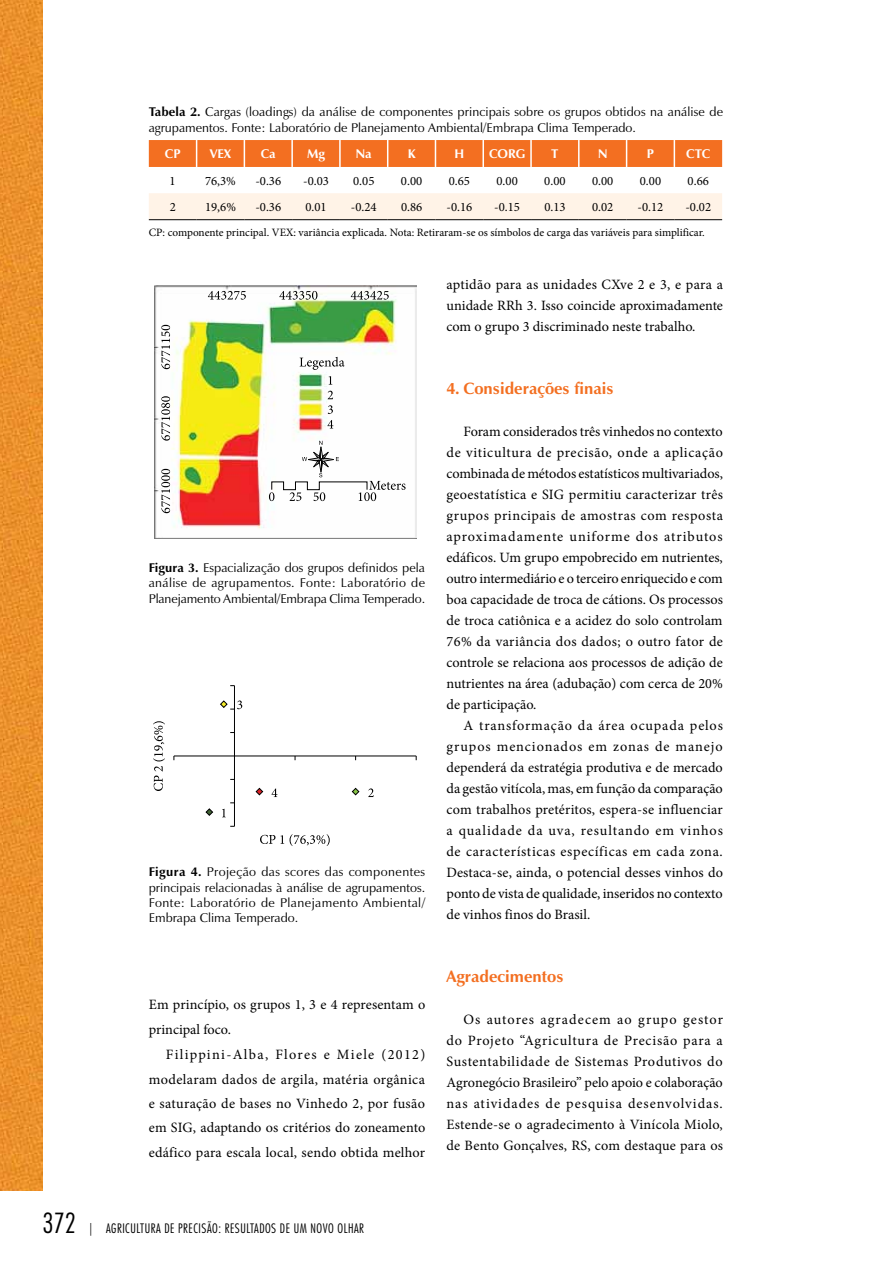
<style>
.page{position:relative;width:893px;height:1263px;background:#fff}
.page>*{position:absolute;margin:0;border:0;box-sizing:border-box;transform-origin:0 0}
.t1{font:700 16.5px "Zapf Humanist 601 BT";color:#f36f21}
.t2{font:14.25px/21px "Minion Pro";color:#000;text-align:justify}
.t3{font:12.75px/15.3px "Zapf Humanist 601 BT";color:#000;text-align:justify}
.t4{font:12.75px "Minion Pro";color:#000}
.t5{font:300 condensed 12.75px "Futura";letter-spacing:.04em;color:#000}
.t6{font:700 12.75px "Zapf Humanist 601 BT";color:#fff}
.t7{font:11.25px "Minion Pro";color:#000}
.s1{font-weight:700}
.s2{font-size:27px}
</style>
<div class="page">
<img style="left:0;top:0;width:43px;height:1191px">
<div style="left:149px;top:193px;width:573px;height:26px;background:#fff3e7"></div>
<div style="left:149px;top:140px;width:573px;height:27px;background:#f36f21"></div>
<hr style="left:149px;top:219px;width:48px;height:1px;background:#000">
<hr style="left:197px;top:219px;width:47px;height:1px;background:#000">
<hr style="left:244px;top:219px;width:48px;height:1px;background:#000">
<hr style="left:292px;top:219px;width:48px;height:1px;background:#000">
<hr style="left:340px;top:219px;width:48px;height:1px;background:#000">
<hr style="left:388px;top:219px;width:47px;height:1px;background:#000">
<hr style="left:435px;top:219px;width:48px;height:1px;background:#000">
<hr style="left:483px;top:219px;width:48px;height:1px;background:#000">
<hr style="left:531px;top:219px;width:48px;height:1px;background:#000">
<hr style="left:579px;top:219px;width:48px;height:1px;background:#000">
<hr style="left:627px;top:219px;width:47px;height:1px;background:#000">
<hr style="left:674px;top:219px;width:48px;height:1px;background:#000">
<img style="left:154px;top:286px;width:262px;height:252px">
<svg style="left:351px;top:291px;width:38px;height:9px"></svg>
<svg style="left:279px;top:291px;width:38px;height:9px"></svg>
<svg style="left:208px;top:291px;width:38px;height:9px"></svg>
<svg style="left:161px;top:325px;width:9px;height:44px"></svg>
<svg style="left:161px;top:396px;width:9px;height:45px"></svg>
<svg style="left:161px;top:469px;width:9px;height:44px"></svg>
<svg style="left:300px;top:357px;width:45px;height:13px"></svg>
<svg style="left:329px;top:376px;width:3px;height:9px"></svg>
<svg style="left:328px;top:391px;width:5px;height:8px"></svg>
<svg style="left:328px;top:405px;width:5px;height:9px"></svg>
<svg style="left:327px;top:420px;width:6px;height:8px"></svg>
<svg style="left:269px;top:441px;width:137px;height:60px"></svg>
<hr style="left:174px;top:756px;width:242px;height:1px;background:#000">
<hr style="left:234px;top:686px;width:1px;height:140px;background:#000">
<svg style="left:205px;top:808px;width:9px;height:8px"></svg>
<svg style="left:255px;top:787px;width:9px;height:9px"></svg>
<svg style="left:351px;top:787px;width:9px;height:9px"></svg>
<svg style="left:220px;top:700px;width:22px;height:10px"></svg>
<svg style="left:271px;top:788px;width:6px;height:9px"></svg>
<svg style="left:368px;top:788px;width:6px;height:9px"></svg>
<svg style="left:260px;top:835px;width:15px;height:9px"></svg>
<svg style="left:281px;top:835px;width:3px;height:9px"></svg>
<svg style="left:290px;top:834px;width:40px;height:12px"></svg>
<svg style="left:153px;top:721px;width:12px;height:70px"></svg>
<svg style="left:222px;top:809px;width:4px;height:8px"></svg>
<p class="t3" style="left:149px;top:104px;width:576px"><span class="s1">Tabela 2.</span> Cargas (loadings) da análise de componentes principais sobre os grupos obtidos na análise de agrupamentos. Fonte: Laboratório de Planejamento Ambiental/Embrapa Clima Temperado.</p>
<p class="t6" style="left:165px;top:146px;width:17px">CP</p>
<p class="t6" style="left:210px;top:146px;width:23px">VEX</p>
<p class="t6" style="left:261px;top:146px;width:16px">Ca</p>
<p class="t6" style="left:307px;top:146px;width:19px">Mg</p>
<p class="t6" style="left:356px;top:146px;width:17px">Na</p>
<p class="t6" style="left:408px;top:146px;width:9px">K</p>
<p class="t6" style="left:454px;top:146px;width:11px">H</p>
<p class="t6" style="left:489px;top:146px;width:38px">CORG</p>
<p class="t6" style="left:551px;top:146px;width:9px">T</p>
<p class="t6" style="left:598px;top:146px;width:11px">N</p>
<p class="t6" style="left:647px;top:146px;width:9px">P</p>
<p class="t6" style="left:686px;top:146px;width:25px">CTC</p>
<p class="t4" style="left:170px;top:172px;width:8px">1</p>
<p class="t4" style="left:205px;top:172px;width:32px">76,3%</p>
<p class="t4" style="left:255px;top:172px;width:27px">-0.36</p>
<p class="t4" style="left:303px;top:172px;width:27px">-0.03</p>
<p class="t4" style="left:353px;top:172px;width:23px">0.05</p>
<p class="t4" style="left:401px;top:172px;width:23px">0.00</p>
<p class="t4" style="left:449px;top:172px;width:23px">0.65</p>
<p class="t4" style="left:496px;top:172px;width:23px">0.00</p>
<p class="t4" style="left:544px;top:172px;width:23px">0.00</p>
<p class="t4" style="left:592px;top:172px;width:23px">0.00</p>
<p class="t4" style="left:640px;top:172px;width:23px">0.00</p>
<p class="t4" style="left:688px;top:172px;width:23px">0.66</p>
<p class="t4" style="left:170px;top:198px;width:8px">2</p>
<p class="t4" style="left:205px;top:198px;width:32px">19,6%</p>
<p class="t4" style="left:255px;top:198px;width:27px">-0.36</p>
<p class="t4" style="left:305px;top:198px;width:23px">0.01</p>
<p class="t4" style="left:351px;top:198px;width:27px">-0.24</p>
<p class="t4" style="left:401px;top:198px;width:23px">0.86</p>
<p class="t4" style="left:446px;top:198px;width:27px">-0.16</p>
<p class="t4" style="left:494px;top:198px;width:27px">-0.15</p>
<p class="t4" style="left:544px;top:198px;width:23px">0.13</p>
<p class="t4" style="left:592px;top:198px;width:23px">0.02</p>
<p class="t4" style="left:638px;top:198px;width:27px">-0.12</p>
<p class="t4" style="left:685px;top:198px;width:27px">-0.02</p>
<p class="t7" style="left:149px;top:225px;width:557px">CP: componente principal. VEX: variância explicada. Nota: Retiraram-se os símbolos de carga das variáveis para simplificar.</p>
<p class="t3" style="left:149px;top:560px;width:278px"><span class="s1">Figura 3.</span> Espacialização dos grupos definidos pela análise de agrupamentos. Fonte: Laboratório de Planejamento Ambiental/Embrapa Clima Temperado.</p>
<p class="t3" style="left:149px;top:864px;width:278px"><span class="s1">Figura 4.</span> Projeção das scores das componentes principais relacionadas à análise de agrupamentos.<br>Fonte: Laboratório de Planejamento Ambiental/ Embrapa Clima Temperado.</p>
<p class="t2" style="left:149px;top:992px;width:278px;line-height:25px">Em princípio, os grupos 1, 3 e 4 representam o principal foco.</p>
<p class="t2" style="left:149px;top:1042px;width:278px;line-height:24.5px;text-indent:17px">Filippini-Alba, Flores e Miele (2012) modelaram dados de argila, matéria orgânica e saturação de bases no Vinhedo 2, por fusão em SIG, adaptando os critérios do zoneamento edáfico para escala local, sendo obtida melhor</p>
<p class="t2" style="left:446px;top:274px;width:278px">aptidão para as unidades CXve 2 e 3, e para a unidade RRh 3. Isso coincide aproximadamente com o grupo 3 discriminado neste trabalho.</p>
<p class="t1" style="left:446px;top:378px;width:169px">4. Considerações finais</p>
<p class="t2" style="left:446px;top:421px;width:278px;text-indent:17px">Foram considerados três vinhedos no contexto de viticultura de precisão, onde a aplicação combinada de métodos estatísticos multivariados, geoestatística e SIG permitiu caracterizar três grupos principais de amostras com resposta aproximadamente uniforme dos atributos edáficos. Um grupo empobrecido em nutrientes, outro intermediário e o terceiro enriquecido e com boa capacidade de troca de cátions. Os processos de troca catiônica e a acidez do solo controlam 76% da variância dos dados; o outro fator de controle se relaciona aos processos de adição de nutrientes na área (adubação) com cerca de 20% de participação.</p>
<p class="t2" style="left:446px;top:715px;width:278px;text-indent:17px">A transformação da área ocupada pelos grupos mencionados em zonas de manejo dependerá da estratégia produtiva e de mercado da gestão vitícola, mas, em função da comparação com trabalhos pretéritos, espera-se influenciar a qualidade da uva, resultando em vinhos de características específicas em cada zona.<br>Destaca-se, ainda, o potencial desses vinhos do ponto de vista de qualidade, inseridos no contexto de vinhos finos do Brasil.</p>
<p class="t1" style="left:446px;top:966px;width:119px">Agradecimentos</p>
<p class="t2" style="left:446px;top:1009px;width:278px;text-indent:17px">Os autores agradecem ao grupo gestor do Projeto “Agricultura de Precisão para a Sustentabilidade de Sistemas Produtivos do Agronegócio Brasileiro” pelo apoio e colaboração nas atividades de pesquisa desenvolvidas.<br>Estende-se o agradecimento à Vinícola Miolo, de Bento Gonçalves, RS, com destaque para os</p>
<p class="t5" style="left:43px;top:1221px;width:323px"><span class="s2">372</span> | AGRICULTURA DE PRECISÃO: RESULTADOS DE UM NOVO OLHAR</p>
</div>
